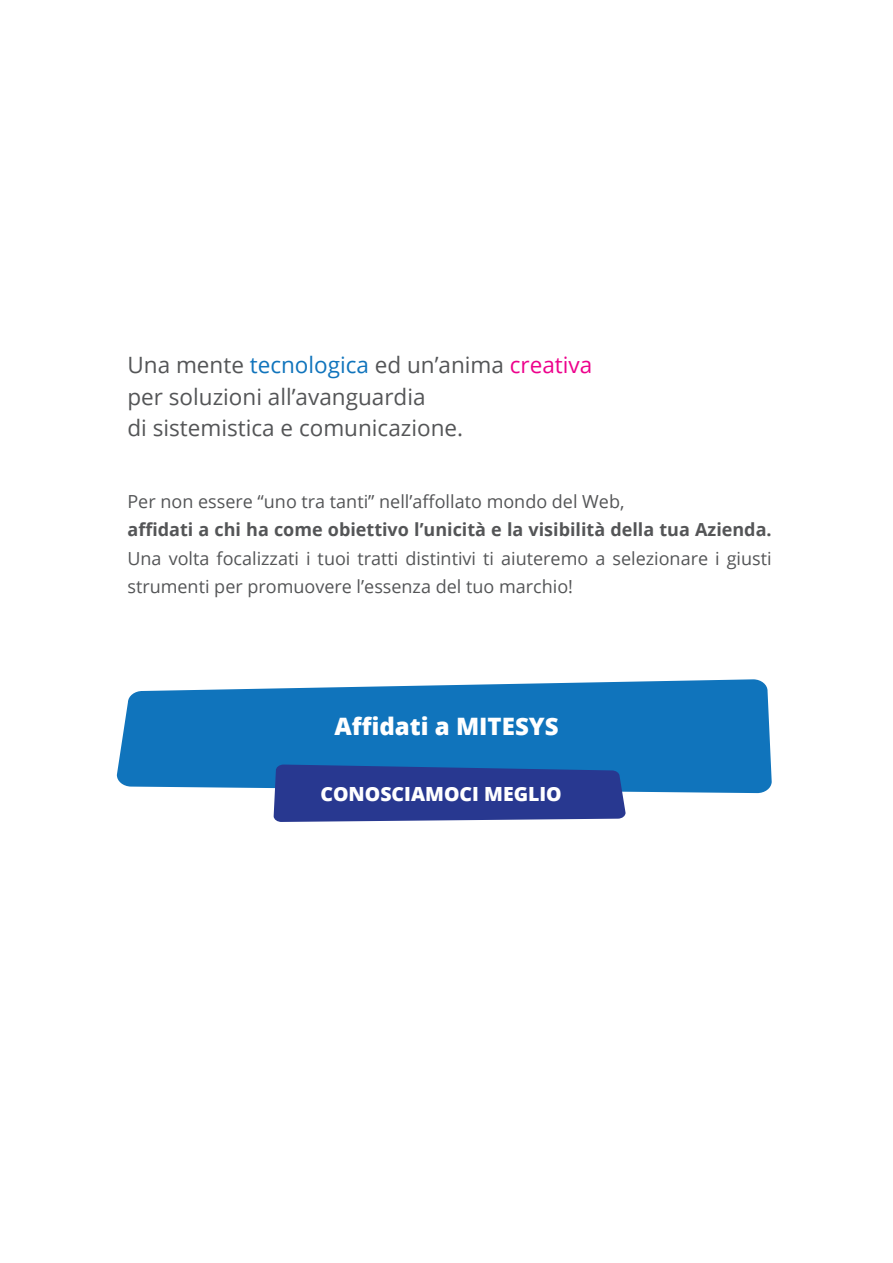
<style>
.page{position:relative;width:893px;height:1263px;background:#fff}
.page>*{position:absolute;margin:0;border:0;box-sizing:border-box;transform-origin:0 0}
.t1{font:800 24px "Open Sans";color:#fff}
.t2{font:22.5px "Open Sans";color:#545557}
.t3{font:800 19.5px "Open Sans";color:#fff}
.t4{font:18px/28.5px "Open Sans";color:#545557;text-align:justify}
.s1{color:#1074bc}
.s2{color:#ed028c}
.s3{font-weight:700}
</style>
<div class="page">
<svg style="left:117px;top:679px;width:655px;height:114px;background:#2580c2"></svg>
<svg style="left:274px;top:764px;width:352px;height:58px;background:#2d4296"></svg>
<p class="t2" style="left:127px;top:350px;width:466px">Una mente <span class="s1">tecnologica</span> ed un’anima <span class="s2">creativa</span></p>
<p class="t2" style="left:127px;top:381px;width:300px">per soluzioni all’avanguardia</p>
<p class="t2" style="left:127px;top:413px;width:337px">di sistemistica e comunicazione.</p>
<p class="t4" style="left:127px;top:486px;width:498px">Per non essere “uno tra tanti” nell’affollato mondo del Web,</p>
<p class="t4" style="left:127px;top:515px;width:646px"><span class="s3">affidati a chi ha come obiettivo l’unicità e la visibilità della tua Azienda.<br></span>Una volta focalizzati i tuoi tratti distintivi ti aiuteremo a selezionare i giusti strumenti per promuovere l’essenza del tuo marchio!</p>
<p class="t1" style="left:334px;top:708px;width:226px">Affidati a MITESYS</p>
<p class="t3" style="left:320px;top:779px;width:243px">CONOSCIAMOCI MEGLIO</p>
</div>
